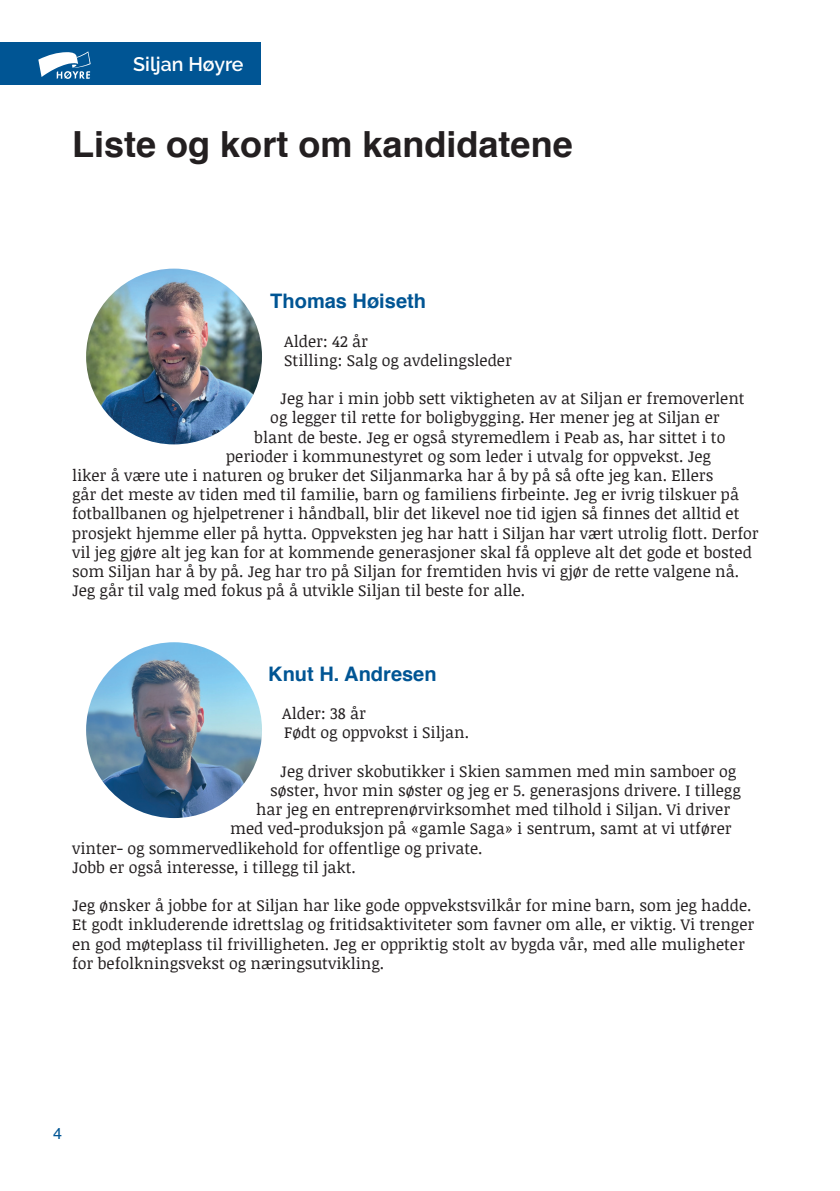
<style>
.page{position:relative;width:840px;height:1191px;background:#fff}
.page>*{position:absolute;margin:0;border:0;box-sizing:border-box;transform-origin:0 0}
.t1{font:700 36px "Helvetica";color:#231f20}
.t2{font:700 20px "Helvetica";color:#005594}
.t3{font:600 19.6px "Raleway";color:#fff}
.t4{font:16px/19.2px "Noticia Text";color:#231f20}
.t5{font:16px "Helvetica";color:#005594}
</style>
<div class="page">
<div style="left:0;top:43px;width:260px;height:42px;background:#005594"></div>
<svg style="left:38px;top:51px;width:53px;height:28px"></svg>
<img style="left:86px;top:269px;width:176px;height:175px;border-radius:88px">
<img style="left:86px;top:642px;width:176px;height:176px;border-radius:88px">
<p class="t3" style="left:133px;top:53px;width:112px">Siljan Høyre</p>
<h1 class="t1" style="left:72px;top:120px;width:502px">Liste og kort om kandidatene</h1>
<p class="t2" style="left:270px;top:287px;width:157px">Thomas Høiseth</p>
<p class="t4" style="left:284px;top:331px;width:229px">Alder: 42 år<br>Stilling: Salg og avdelingsleder</p>
<p class="t4" style="left:280px;top:388px;width:465px">Jeg har i min jobb sett viktigheten av at Siljan er fremoverlent</p>
<p class="t4" style="left:270px;top:408px;width:451px">og legger til rette for boligbygging. Her mener jeg at Siljan er</p>
<p class="t4" style="left:254px;top:427px;width:472px">blant de beste. Jeg er også styremedlem i Peab as, har sittet i to</p>
<p class="t4" style="left:226px;top:446px;width:486px">perioder i kommunestyret og som leder i utvalg for oppvekst. Jeg</p>
<p class="t4" style="left:72px;top:465px;width:642px">liker å være ute i naturen og bruker det Siljanmarka har å by på så ofte jeg kan. Ellers</p>
<p class="t4" style="left:72px;top:484px;width:668px">går det meste av tiden med til familie, barn og familiens firbeinte. Jeg er ivrig tilskuer på</p>
<p class="t4" style="left:72px;top:504px;width:668px">fotballbanen og hjelpetrener i håndball, blir det likevel noe tid igjen så finnes det alltid et</p>
<p class="t4" style="left:72px;top:523px;width:688px">prosjekt hjemme eller på hytta. Oppveksten jeg har hatt i Siljan har vært utrolig flott. Derfor</p>
<p class="t4" style="left:72px;top:542px;width:681px">vil jeg gjøre alt jeg kan for at kommende generasjoner skal få oppleve alt det gode et bosted</p>
<p class="t4" style="left:72px;top:561px;width:668px">som Siljan har å by på. Jeg har tro på Siljan for fremtiden hvis vi gjør de rette valgene nå.</p>
<p class="t4" style="left:72px;top:580px;width:454px">Jeg går til valg med fokus på å utvikle Siljan til beste for alle.</p>
<p class="t2" style="left:268px;top:660px;width:170px">Knut H. Andresen</p>
<p class="t4" style="left:282px;top:703px;width:188px">Alder: 38 år<br>Født og oppvokst i Siljan.</p>
<p class="t4" style="left:280px;top:761px;width:457px">Jeg driver skobutikker i Skien sammen med min samboer og</p>
<p class="t4" style="left:270px;top:780px;width:471px">søster, hvor min søster og jeg er 5. generasjons drivere. I tillegg</p>
<p class="t4" style="left:256px;top:799px;width:475px">har jeg en entreprenørvirksomhet med tilhold i Siljan. Vi driver</p>
<p class="t4" style="left:230px;top:818px;width:502px">med ved-produksjon på «gamle Saga» i sentrum, samt at vi utfører</p>
<p class="t4" style="left:72px;top:838px;width:412px">vinter- og sommervedlikehold for offentlige og private.</p>
<p class="t4" style="left:72px;top:857px;width:285px">Jobb er også interesse, i tillegg til jakt.</p>
<p class="t4" style="left:72px;top:895px;width:683px">Jeg ønsker å jobbe for at Siljan har like gode oppvekstsvilkår for mine barn, som jeg hadde.<br>Et godt inkluderende idrettslag og fritidsaktiviteter som favner om alle, er viktig. Vi trenger en god møteplass til frivilligheten. Jeg er oppriktig stolt av bygda vår, med alle muligheter for befolkningsvekst og næringsutvikling.</p>
<p class="t5" style="left:53px;top:1121px;width:10px">4</p>
</div>
